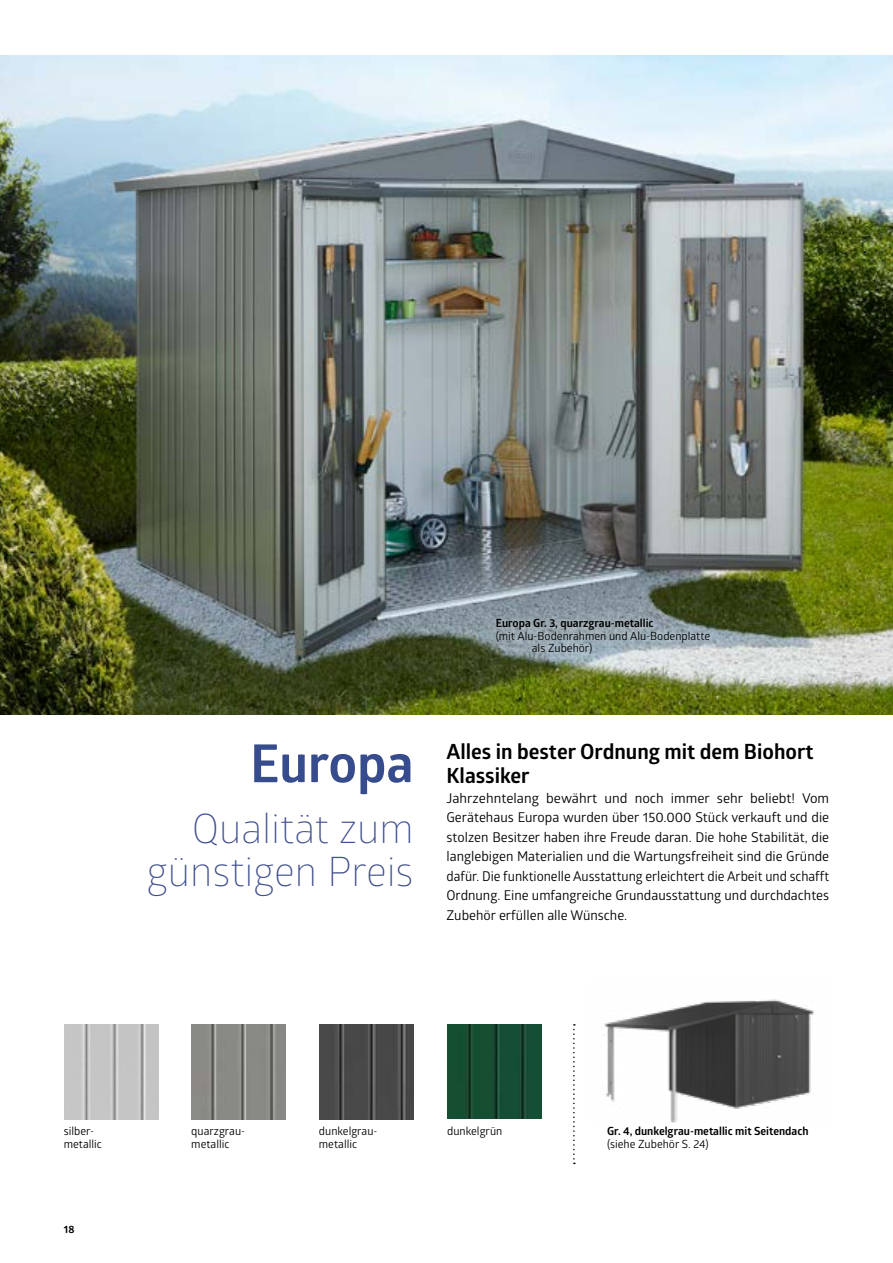
<style>
.page{position:relative;width:893px;height:1263px;background:#fff}
.page>*{position:absolute;margin:0;border:0;box-sizing:border-box;transform-origin:0 0}
.t1{font:700 52.5px "Glober";color:#374c8d}
.t2{font:300 40.5px/43.5px "Glober";color:#3d4c8d;text-align:right}
.t3{font:700 21px/24px "Glober";color:#000}
.t4{font:13.5px/19.5px "Glober";color:#000;text-align:justify}
.t5{font:11.25px/12.8px "Glober";color:#000}
.t6{font:700 11.25px "Glober";color:#000}
.t7{font:700 10.5px "Glober";color:#000}
</style>
<div class="page">
<img style="left:64px;top:1025px;width:94px;height:94px">
<img style="left:192px;top:1025px;width:94px;height:94px">
<img style="left:319px;top:1025px;width:95px;height:94px">
<img style="left:0;top:55px;width:893px;height:659px">
<div style="left:490px;top:612px;width:226px;height:50px;background:#fff;opacity:.4"></div>
<img style="left:447px;top:1024px;width:95px;height:94px">
<img style="left:604px;top:999px;width:210px;height:123px">
<svg style="left:573px;top:1024px;width:2px;height:140px"></svg>
<p class="t6" style="left:496px;top:615px;width:159px">Europa Gr. 3, quarzgrau-metallic</p>
<p class="t5" style="left:532px;top:629px;width:180px;text-indent:-36px">(mit Alu-Bodenrahmen und Alu-Bodenplatte als Zubehör)</p>
<h1 class="t1" style="left:250px;top:726px;width:165px">Europa</h1>
<h2 class="t2" style="left:147px;top:805px;width:268px">Qualität zum günstigen Preis</h2>
<h3 class="t3" style="left:446px;top:739px;width:369px">Alles in bester Ordnung mit dem Biohort<br>Klassiker</h3>
<p class="t4" style="left:446px;top:787px;width:384px">Jahrzehntelang bewährt und noch immer sehr beliebt! Vom Gerätehaus Europa wurden über 150.000 Stück verkauft und die stolzen Besitzer haben ihre Freude daran. Die hohe Stabilität, die langlebigen Materialien und die Wartungsfreiheit sind die Gründe dafür. Die funktionelle Ausstattung erleichtert die Arbeit und schafft Ordnung. Eine umfangreiche Grundausstattung und durchdachtes Zubehör erfüllen alle Wünsche.</p>
<p class="t5" style="left:64px;top:1124px;width:40px">silber&shy;metallic</p>
<p class="t7" style="left:64px;top:1221px;width:12px">18</p>
<p class="t5" style="left:191px;top:1124px;width:55px">quarzgrau&shy;metallic</p>
<p class="t5" style="left:319px;top:1124px;width:60px">dunkelgrau&shy;metallic</p>
<p class="t5" style="left:447px;top:1124px;width:57px">dunkelgrün</p>
<p class="t6" style="left:607px;top:1123px;width:203px">Gr. 4, dunkelgrau-metallic mit Seitendach</p>
<p class="t5" style="left:607px;top:1137px;width:103px">(siehe Zubehör S. 24)</p>
</div>
